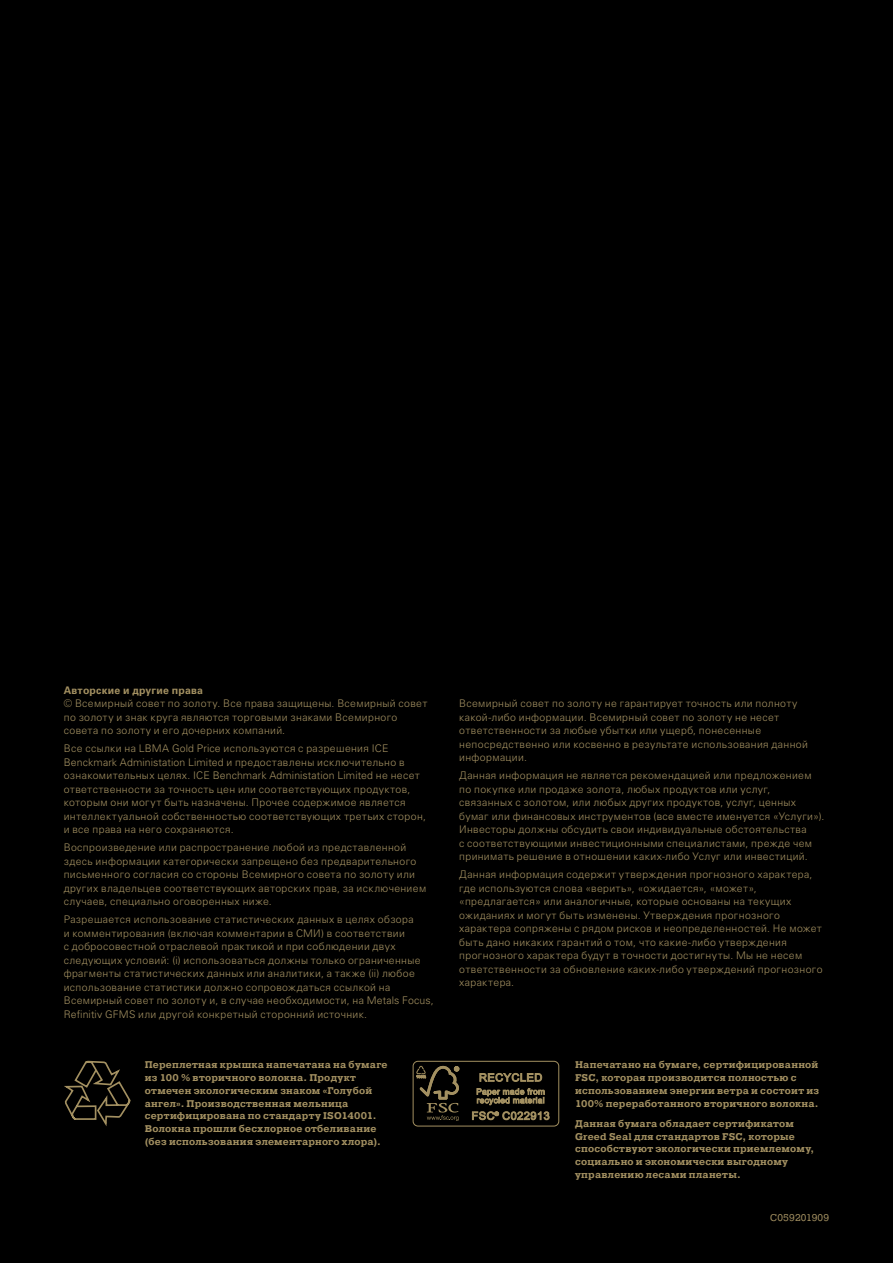
<style>
.page{position:relative;width:893px;height:1263px;background:#000}
.page>*{position:absolute;margin:0;border:0;box-sizing:border-box;transform-origin:0 0}
.Notes{font:300 10.5px/13.5px "Univers LTCYR 45";letter-spacing:.035em;color:#a39061}
.Notes_heading{font:700 10.5px "Univers LTCYR 65";letter-spacing:.02em;color:#a39061}
.Folio_-_Left{font:700 9.75px/12.8px "Pragmatica Slab";letter-spacing:.025em;color:#a39061}
.Folio_-_Right{font:9.75px "Pragmatica Slab";letter-spacing:.02em;color:#a39061}
</style>
<div class="page">
<div style="left:413px;top:1061px;width:146px;height:65px;border:1px solid #a39061;border-radius:5px"></div>
<svg style="left:416px;top:1066px;width:43px;height:55px"></svg>
<svg style="left:479px;top:1073px;width:63px;height:9px"></svg>
<svg style="left:477px;top:1088px;width:68px;height:17px"></svg>
<svg style="left:472px;top:1111px;width:78px;height:9px"></svg>
<svg style="left:64px;top:1060px;width:67px;height:66px"></svg>
<p class="Notes_heading" style="left:64px;top:683px;width:141px">Авторские и другие права</p>
<p class="Notes" style="left:64px;top:696px;width:365px">© Всемирный совет по золоту. Все права защищены. Всемирный совет по золоту и знак круга являются торговыми знаками Всемирного совета по золоту и его дочерних компаний.</p>
<p class="Notes" style="left:64px;top:741px;width:364px">Все ссылки на LBMA Gold Price используются с разрешения ICE Benckmark Administation Limited и предоставлены исключительно в ознакомительных целях. ICE Benchmark Administation Limited не несет ответственности за точность цен или соответствующих продуктов, которым они могут быть назначены. Прочее содержимое является интеллектуальной собственностью соответствующих третьих сторон, и все права на него сохраняются.</p>
<p class="Notes" style="left:64px;top:840px;width:364px">Воспроизведение или распространение любой из представленной здесь информации категорически запрещено без предварительного письменного согласия со стороны Всемирного совета по золоту или других владельцев соответствующих авторских прав, за исключением случаев, специально оговоренных ниже.</p>
<p class="Notes" style="left:64px;top:912px;width:371px">Разрешается использование статистических данных в целях обзора<br>и комментирования (включая комментарии в СМИ) в соответствии<br>с добросовестной отраслевой практикой и при соблюдении двух следующих условий: (i) использоваться должны только ограниченные фрагменты статистических данных или аналитики, а также (ii) любое использование статистики должно сопровождаться ссылкой на Всемирный совет по золоту и, в случае необходимости, на Metals Focus, Refinitiv GFMS или другой конкретный сторонний источник.</p>
<p class="Folio_-_Left" style="left:145px;top:1059px;width:244px">Переплетная крышка напечатана на бумаге из 100 % вторичного волокна. Продукт отмечен экологическим знаком «Голубой ангел». Производственная мельница сертифицирована по стандарту ISO14001.<br>Волокна прошли бесхлорное отбеливание (без использования элементарного хлора).</p>
<p class="Notes" style="left:459px;top:696px;width:350px">Всемирный совет по золоту не гарантирует точность или полноту какой-либо информации. Всемирный совет по золоту не несет ответственности за любые убытки или ущерб, понесенные непосредственно или косвенно в результате использования данной информации.</p>
<p class="Notes" style="left:459px;top:768px;width:367px">Данная информация не является рекомендацией или предложением по покупке или продаже золота, любых продуктов или услуг, связанных с золотом, или любых других продуктов, услуг, ценных бумаг или финансовых инструментов (все вместе именуется «Услуги»).<br>Инвесторы должны обсудить свои индивидуальные обстоятельства<br>с соответствующими инвестиционными специалистами, прежде чем принимать решение в отношении каких-либо Услуг или инвестиций.</p>
<p class="Notes" style="left:459px;top:867px;width:365px">Данная информация содержит утверждения прогнозного характера, где используются слова «верить», «ожидается», «может», «предлагается» или аналогичные, которые основаны на текущих ожиданиях и могут быть изменены. Утверждения прогнозного характера сопряжены с рядом рисков и неопределенностей. Не может быть дано никаких гарантий о том, что какие-либо утверждения прогнозного характера будут в точности достигнуты. Мы не несем ответственности за обновление каких-либо утверждений прогнозного характера.</p>
<p class="Folio_-_Left" style="left:575px;top:1059px;width:245px">Напечатано на бумаге, сертифицированной FSC, которая производится полностью с использованием энергии ветра и состоит из 100% переработанного вторичного волокна.</p>
<p class="Folio_-_Left" style="left:575px;top:1117px;width:241px">Данная бумага обладает сертификатом Greed Seal для стандартов FSC, которые способствуют экологически приемлемому, социально и экономически выгодному управлению лесами планеты.</p>
<p class="Folio_-_Right" style="left:770px;top:1211px;width:60px">C059201909</p>
</div>
